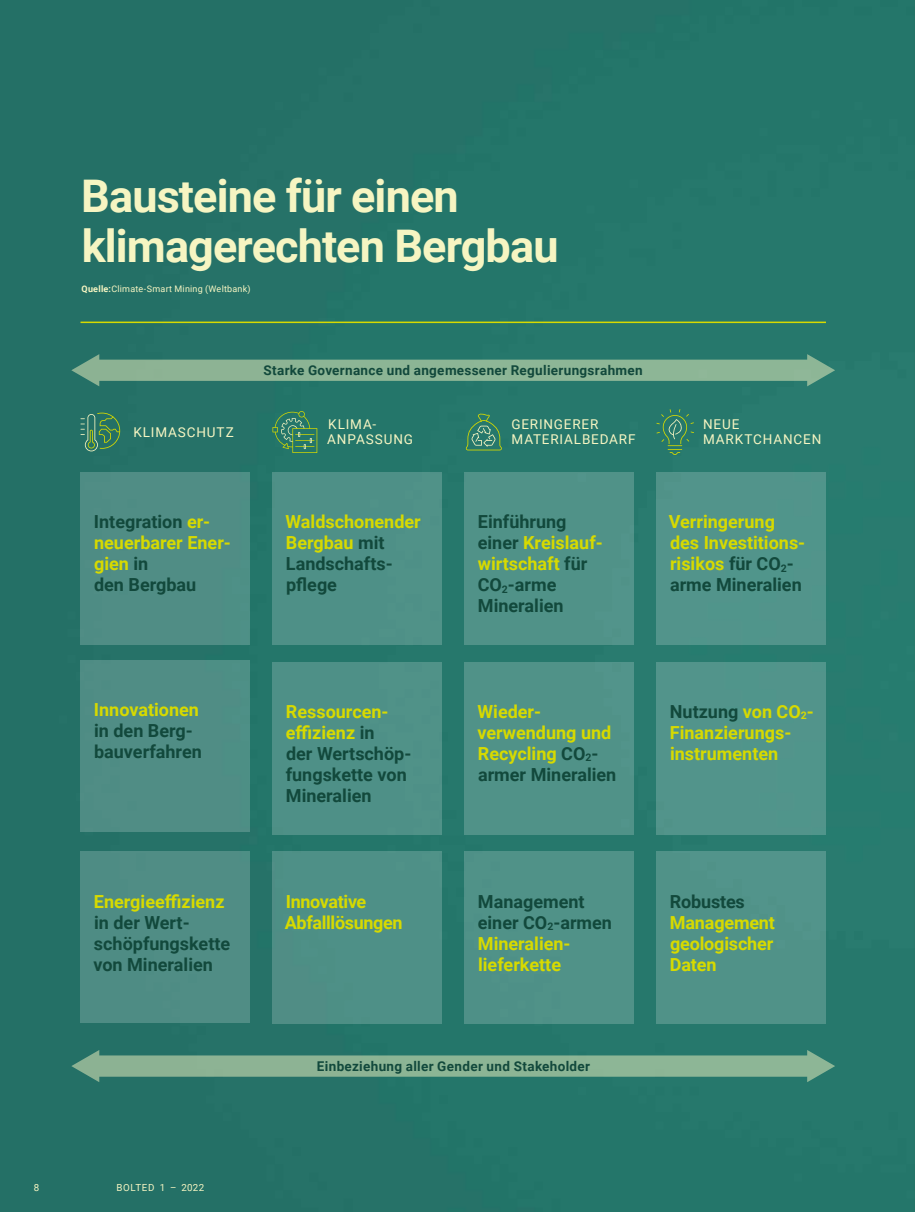
<style>
.page{position:relative;width:915px;height:1212px;background:#fff}
.page>*{position:absolute;margin:0;border:0;box-sizing:border-box;transform-origin:0 0}
.t1{font:700 45px/49.5px "Roboto";letter-spacing:-.02em;color:#f6f5c2}
.t2{font:700 18px/21px "Roboto";color:#12493c}
.t3{font:700 18px/21px "Roboto";color:#d7da00}
.t4{font:700 18px/21px "Roboto";letter-spacing:-.02em;color:#d7da00}
.t5{font:700 13.5px "Roboto";letter-spacing:.025em;color:#12493c}
.t6{font:13.5px/15px "Roboto";letter-spacing:.065em;color:#f6f5c2}
.t7{font:9.75px "Roboto";letter-spacing:.05em;color:#f6f5c2}
.t8{font:9px "Roboto";letter-spacing:.025em;color:#f6f5c2}
.s1{font-weight:700}
.s2{color:#d7da00}
.s3{color:#12493c}
.s4{font-size:10.5px}
.s5{font-size:10.5px;color:#12493c}
</style>
<div class="page">
<div style="left:0;top:0;width:914px;height:1212px;background:#24766a"></div>
<svg style="left:71px;top:1050px;width:763px;height:32px;background:#689e85"></svg>
<svg style="left:71px;top:354px;width:763px;height:32px;background:#689e86"></svg>
<svg style="left:80px;top:413px;width:40px;height:38px;background:#418160"></svg>
<svg style="left:272px;top:411px;width:45px;height:42px;background:#3e8563"></svg>
<svg style="left:465px;top:413px;width:37px;height:37px"></svg>
<svg style="left:656px;top:409px;width:37px;height:46px;background:#378266"></svg>
<hr style="left:80px;top:322px;width:745px;height:1px;background:#d7da00">
<div style="left:656px;top:472px;width:169px;height:172px;background:#52948b"></div>
<div style="left:656px;top:662px;width:169px;height:172px;background:#52948b"></div>
<div style="left:656px;top:851px;width:169px;height:173px;background:#509288"></div>
<div style="left:464px;top:472px;width:169px;height:172px;background:#509288"></div>
<div style="left:464px;top:662px;width:169px;height:172px;background:#509288"></div>
<div style="left:464px;top:851px;width:169px;height:173px;background:#509288"></div>
<div style="left:272px;top:472px;width:170px;height:172px;background:#4e9087"></div>
<div style="left:272px;top:662px;width:170px;height:172px;background:#4e9087"></div>
<div style="left:272px;top:851px;width:170px;height:173px;background:#4e9087"></div>
<div style="left:80px;top:472px;width:170px;height:172px;background:#508d85"></div>
<div style="left:80px;top:660px;width:170px;height:171px;background:#508d85"></div>
<div style="left:80px;top:851px;width:170px;height:172px;background:#508d85"></div>
<h1 class="t1" style="left:81px;top:170px;width:478px">Bausteine für einen klimagerechten Bergbau</h1>
<p class="t8" style="left:81px;top:283px;width:171px"><span class="s1">Quelle:</span>Climate-Smart Mining (Weltbank)</p>
<p class="t5" style="left:263px;top:361px;width:381px">Starke Governance und angemessener Regulierungsrahmen</p>
<p class="t6" style="left:133px;top:424px;width:102px">KLIMASCHUTZ</p>
<p class="t6" style="left:327px;top:416px;width:87px">KLIMA-<br>ANPASSUNG</p>
<p class="t6" style="left:511px;top:416px;width:126px">GERINGERER<br>MATERIALBEDARF</p>
<p class="t6" style="left:702px;top:416px;width:120px">NEUE<br>MARKTCHANCEN</p>
<p class="t2" style="left:94px;top:510px;width:138px">Integration <span class="s2">er&shy;neuerbarer Ener&shy;gien</span> in<br>den Bergbau</p>
<p class="t3" style="left:94px;top:699px;width:106px">Innovationen</p>
<p class="t2" style="left:94px;top:720px;width:109px">in den Berg&shy;bauverfahren</p>
<p class="t3" style="left:94px;top:890px;width:132px">Energie-effizienz</p>
<p class="t2" style="left:93px;top:911px;width:138px">in der Wert&shy;schöpfungskette von Mineralien</p>
<p class="t7" style="left:34px;top:1180px;width:7px">8</p>
<p class="t7" style="left:116px;top:1180px;width:89px">BOLTED 1 – 2022</p>
<p class="t3" style="left:285px;top:510px;width:137px">Waldschonender<br>Bergbau <span class="s3">mit<br>Landschafts&shy;pflege</span></p>
<p class="t2" style="left:286px;top:700px;width:127px"><span class="s2">Ressourcen&shy;effizienz</span> in<br>der Wertschöp&shy;fungskette von<br>Mineralien</p>
<p class="t4" style="left:285px;top:890px;width:119px">Innovative<br>Abfalllösungen</p>
<p class="t2" style="left:477px;top:510px;width:126px">Einführung einer <span class="s2">Kreislauf&shy;wirtschaft</span> für<br>CO<span class="s4">2</span>-arme<br>Mineralien</p>
<p class="t3" style="left:477px;top:700px;width:140px">Wieder&shy;verwendung und<br>Recycling <span class="s3">CO</span><span class="s5">2</span><span class="s3">- armer Mineralien</span></p>
<p class="t2" style="left:477px;top:890px;width:136px">Management einer CO<span class="s4">2</span>-armen<br><span class="s2">Mineralien&shy;lieferkette</span></p>
<p class="t5" style="left:317px;top:1056px;width:274px">Einbeziehung aller Gender und Stakeholder</p>
<p class="t3" style="left:668px;top:510px;width:138px">Verringerung des Investitions&shy;risikos <span class="s3">für CO</span><span class="s5">2</span><span class="s3">- arme Mineralien</span></p>
<p class="t3" style="left:669px;top:700px;width:145px"><span class="s3">Nutzung</span> von CO<span class="s4">2</span>-<br>Finanzierungs&shy;instrumenten</p>
<p class="t2" style="left:669px;top:890px;width:76px">Robustes</p>
<p class="t3" style="left:669px;top:911px;width:107px;text-align:justify">Management geologischer Daten</p>
</div>
